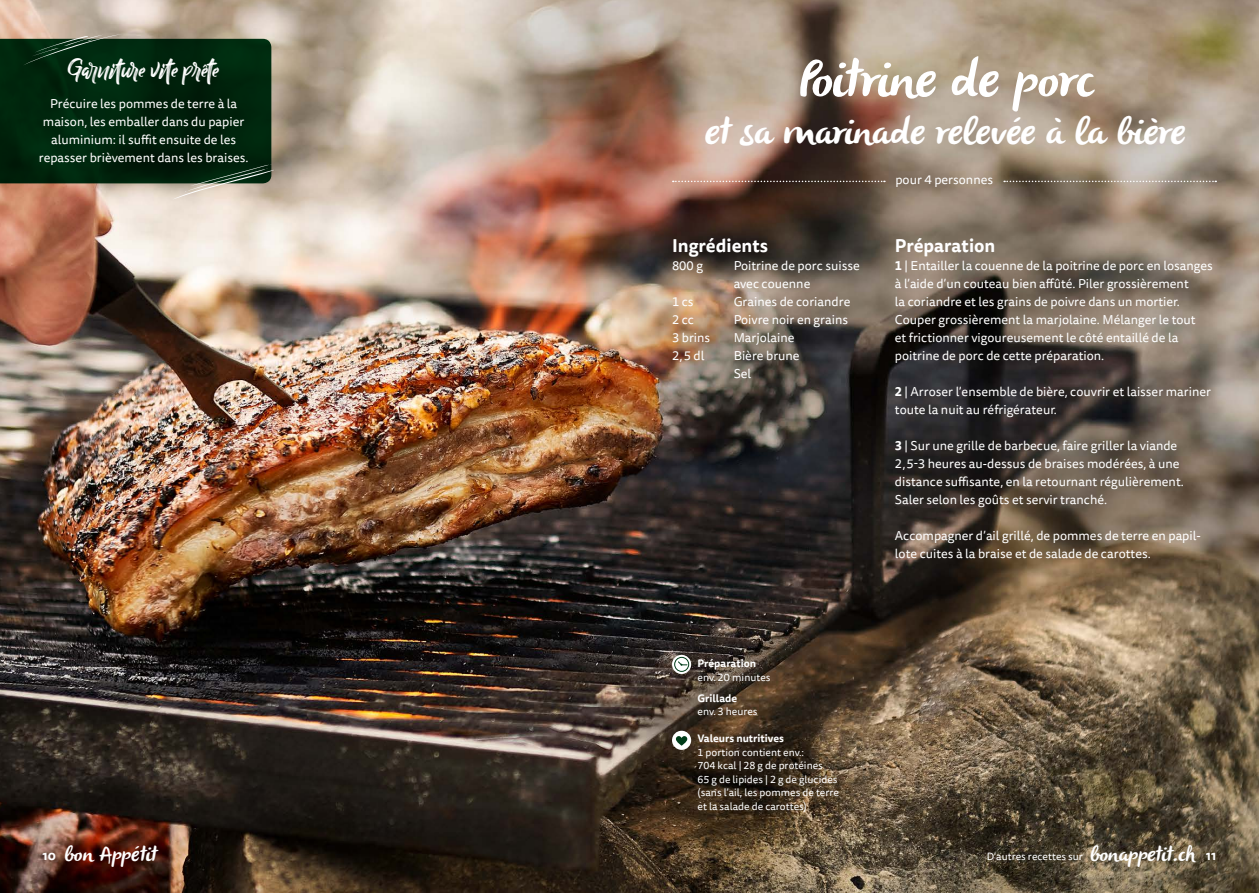
<style>
.page{position:relative;width:1259px;height:893px;background:#fff}
.page>*{position:absolute;margin:0;border:0;box-sizing:border-box;transform-origin:0 0}
.t1{font:italic 52.5px "Olivier";letter-spacing:-.01em;color:#fff}
.t2{font:italic 37.5px "Olivier";color:#fff}
.t3{font:30px "Billy Ohio";color:#fff}
.t4{font:italic 21px "Olivier";color:#fff}
.t5{font:700 18px "Tisa Sans OT";color:#fff}
.t6{font:12.75px/18px "Tisa Sans OT";color:#fff}
.t7{font:700 12.75px "Tisa Sans OT";color:#fff}
.t8{font:10.5px/13.5px "Tisa Sans OT";color:#fff}
.t9{font:700 10.5px "Tisa Sans OT";color:#fff}
.s1{font-weight:700}
.s2{font-family:"Olivier";font-style:italic;font-size:21px}
</style>
<div class="page">
<img style="left:0;top:0;width:1259px;height:893px">
<svg style="left:672px;top:655px;width:19px;height:19px"></svg>
<div style="left:674px;top:657px;width:15px;height:15px;border:1px solid #003c19;border-radius:50%"></div>
<svg style="left:677px;top:661px;width:10px;height:5px"></svg>
<div style="left:672px;top:731px;width:19px;height:19px;background:#fff;border-radius:50%"></div>
<svg style="left:676px;top:736px;width:11px;height:10px"></svg>
<svg style="left:0;top:34px;width:274px;height:166px;background:#1e3821"></svg>
<svg style="left:673px;top:181px;width:212px;height:1px"></svg>
<svg style="left:1004px;top:181px;width:212px;height:1px"></svg>
<h3 class="t3" style="left:68px;top:50px;width:153px">Garniture vite prête</h3>
<p class="t6" style="left:39px;top:96px;width:211px;text-align:center">Précuire les pommes de terre à la maison, les emballer dans du papier aluminium: il suffit ensuite de les repasser brièvement dans les braises.</p>
<h1 class="t1" style="left:796px;top:50px;width:298px">Poitrinedeporc</h1>
<h2 class="t2" style="left:704px;top:110px;width:490px">etsa marinaderelevéeà la bière</h2>
<h3 class="t5" style="left:672px;top:234px;width:98px">Ingrédients</h3>
<p class="t6" style="left:672px;top:257px;width:32px">800 g</p>
<p class="t6" style="left:733px;top:257px;width:127px">Poitrine de porc suisse avec couenne</p>
<p class="t6" style="left:672px;top:293px;width:23px">1 cs</p>
<p class="t6" style="left:733px;top:293px;width:118px">Graines de coriandre</p>
<p class="t6" style="left:672px;top:311px;width:24px">2 cc</p>
<p class="t6" style="left:733px;top:311px;width:116px">Poivre noir en grains</p>
<p class="t6" style="left:672px;top:329px;width:40px">3 brins</p>
<p class="t6" style="left:733px;top:329px;width:62px">Marjolaine</p>
<p class="t6" style="left:672px;top:347px;width:34px">2,5 dl</p>
<p class="t6" style="left:733px;top:347px;width:67px">Bière brune<br>Sel</p>
<p class="t6" style="left:895px;top:172px;width:99px">pour 4 personnes</p>
<h3 class="t5" style="left:895px;top:234px;width:102px">Préparation</h3>
<p class="t6" style="left:895px;top:257px;width:319px"><span class="s1">1</span> | Entailler la couenne de la poitrine de porc en losanges à l’aide d’un couteau bien affûté. Piler grossièrement<br>la coriandre et les grains de poivre dans un mortier.<br>Couper grossièrement la marjolaine. Mélanger le tout<br>et frictionner vigoureusement le côté entaillé de la poitrine de porc de cette préparation.</p>
<p class="t6" style="left:895px;top:383px;width:317px"><span class="s1">2</span> | Arroser l’ensemble de bière, couvrir et laisser mariner toute la nuit au réfrigérateur.</p>
<p class="t6" style="left:895px;top:437px;width:290px"><span class="s1">3</span> | Sur une grille de barbecue, faire griller la viande 2,5-3 heures au-dessus de braises modérées, à une distance suffisante, en la retournant régulièrement.<br>Saler selon les goûts et servir tranché.</p>
<p class="t6" style="left:895px;top:527px;width:307px">Accompagner d’ail grillé, de pommes de terre en papil&shy;lote cuites à la braise et de salade de carottes.</p>
<p class="t9" style="left:697px;top:657px;width:60px">Préparation</p>
<p class="t8" style="left:697px;top:671px;width:75px">env. 20 minutes</p>
<p class="t9" style="left:697px;top:691px;width:41px">Grillade</p>
<p class="t8" style="left:697px;top:706px;width:62px">env. 3 heures</p>
<p class="t9" style="left:697px;top:732px;width:88px">Valeurs nutritives</p>
<p class="t8" style="left:697px;top:746px;width:143px">1 portion contient env.:<br>704 kcal | 28 g de protéines<br>65 g de lipides | 2 g de glucides (sans l’ail, les pommes de terre et la salade de carottes)</p>
<h3 class="t4" style="left:64px;top:842px;width:99px">bon Appétit</h3>
<p class="t8" style="left:986px;top:850px;width:209px">D’autres recettes sur <span class="s2">bonappetit.ch</span></p>
<p class="t7" style="left:43px;top:847px;width:15px">10</p>
<p class="t7" style="left:1205px;top:847px;width:12px">11</p>
</div>
